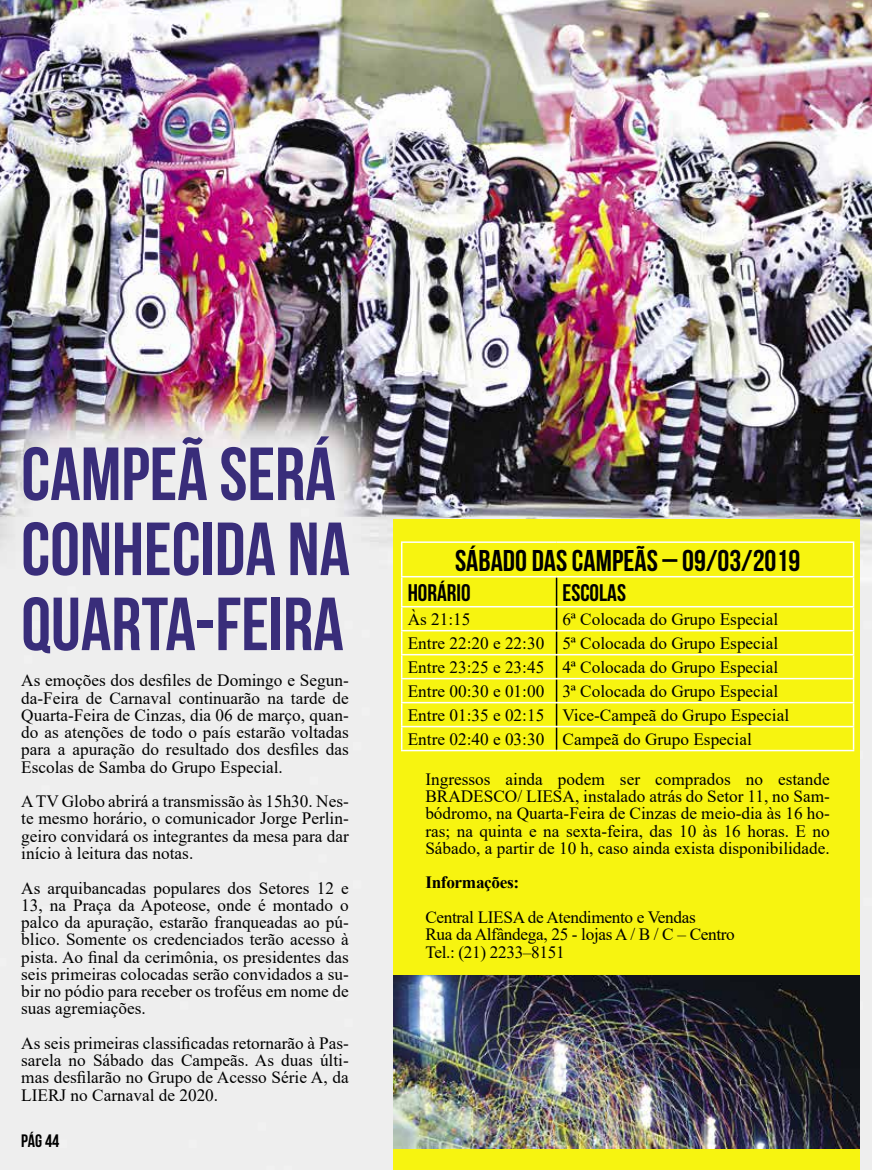
<style>
.page{position:relative;width:872px;height:1170px;background:#fff}
.page>*{position:absolute;margin:0;border:0;box-sizing:border-box;transform-origin:0 0}
.t1{font:700 75px/75px "Bebas Neue";color:#392d7a}
.t2{font:700 30px "Bebas Neue";color:#000}
.t3{font:700 24px "Bebas Neue";color:#000}
.t4{font:700 18px "Bebas Neue";color:#000}
.t5{font:17.25px/17.2px "Times New Roman";color:#000;text-align:justify}
.t6{font:17.25px/17.2px "Times New Roman";letter-spacing:-.02em;color:#000}
.t7{font:700 17.25px "Times New Roman";letter-spacing:-.02em;color:#000}
</style>
<div class="page">
<img style="left:0;top:0;width:872px;height:1169px">
<div style="left:393px;top:519px;width:466px;height:650px;background:#f7f410"></div>
<svg style="left:556px;top:577px;width:1px;height:172px"></svg>
<hr style="left:401px;top:541px;width:155px;height:2px;background:#fff">
<hr style="left:401px;top:543px;width:1px;height:33px;background:#fff">
<hr style="left:556px;top:541px;width:298px;height:2px;background:#fff">
<hr style="left:852px;top:543px;width:2px;height:33px;background:#fff">
<hr style="left:852px;top:727px;width:2px;height:22px;background:#fff">
<hr style="left:401px;top:749px;width:155px;height:2px;background:#fff">
<hr style="left:556px;top:749px;width:298px;height:2px;background:#fff">
<hr style="left:401px;top:576px;width:155px;height:1px;background:#fff">
<hr style="left:556px;top:576px;width:298px;height:1px;background:#fff">
<hr style="left:852px;top:577px;width:2px;height:29px;background:#fff">
<hr style="left:401px;top:606px;width:155px;height:1px;background:#fff">
<hr style="left:556px;top:606px;width:298px;height:1px;background:#fff">
<hr style="left:852px;top:607px;width:2px;height:23px;background:#fff">
<hr style="left:401px;top:630px;width:155px;height:1px;background:#fff">
<hr style="left:556px;top:630px;width:298px;height:1px;background:#fff">
<hr style="left:852px;top:631px;width:2px;height:23px;background:#fff">
<hr style="left:401px;top:654px;width:155px;height:1px;background:#fff">
<hr style="left:556px;top:654px;width:298px;height:1px;background:#fff">
<hr style="left:852px;top:655px;width:2px;height:22px;background:#fff">
<hr style="left:401px;top:677px;width:155px;height:2px;background:#fff">
<hr style="left:556px;top:677px;width:298px;height:2px;background:#fff">
<hr style="left:852px;top:679px;width:2px;height:22px;background:#fff">
<hr style="left:401px;top:701px;width:155px;height:2px;background:#fff">
<svg style="left:401px;top:577px;width:1px;height:172px"></svg>
<hr style="left:556px;top:701px;width:298px;height:2px;background:#fff">
<hr style="left:852px;top:703px;width:2px;height:22px;background:#fff">
<hr style="left:401px;top:725px;width:155px;height:2px;background:#fff">
<hr style="left:556px;top:725px;width:298px;height:2px;background:#fff">
<img style="left:393px;top:975px;width:466px;height:173px">
<h1 class="t1" style="left:21px;top:435px;width:330px">CAMPEÃ SERÁ<br>CONHECIDA NA<br>QUARTA-FEIRA</h1>
<p class="t5" style="left:21px;top:671px;width:329px">As emoções dos desfiles de Domingo e Segun&shy;da-Feira de Carnaval continuarão na tarde de Quarta-Feira de Cinzas, dia 06 de março, quan&shy;do as atenções de todo o país estarão voltadas para a apuração do resultado dos desfiles das Escolas de Samba do Grupo Especial.</p>
<p class="t5" style="left:21px;top:792px;width:329px">A TV Globo abrirá a transmissão às 15h30. Nes&shy;te mesmo horário, o comunicador Jorge Perlin&shy;geiro convidará os integrantes da mesa para dar início à leitura das notas.</p>
<p class="t5" style="left:21px;top:878px;width:329px">As arquibancadas populares dos Setores 12 e 13, na Praça da Apoteose, onde é montado o palco da apuração, estarão franqueadas ao pú&shy;blico. Somente os credenciados terão acesso à pista. Ao final da cerimônia, os presidentes das seis primeiras colocadas serão convidados a su&shy;bir no pódio para receber os troféus em nome de suas agremiações.</p>
<p class="t5" style="left:21px;top:1033px;width:329px">As seis primeiras classificadas retornarão à Pas&shy;sarela no Sábado das Campeãs. As duas últi&shy;mas desfilarão no Grupo de Acesso Série A, da LIERJ no Carnaval de 2020.</p>
<p class="t4" style="left:21px;top:1130px;width:40px">PÁG 44</p>
<h2 class="t2" style="left:455px;top:544px;width:347px">SÁBADO DAS CAMPEÃS – 09/03/2019</h2>
<h3 class="t3" style="left:408px;top:579px;width:64px">HORÁRIO</h3>
<h3 class="t3" style="left:562px;top:579px;width:65px">ESCOLAS</h3>
<p class="t5" style="left:408px;top:609px;width:64px">Às 21:15</p>
<p class="t5" style="left:408px;top:606px;width:383px;line-height:24px;text-align:left;text-indent:155px">6ª Colocada do Grupo Especial Entre 22:20 e 22:30 5ª Colocada do Grupo Especial Entre 23:25 e 23:45 4ª Colocada do Grupo Especial Entre 00:30 e 01:00 3ª Colocada do Grupo Especial Entre 01:35 e 02:15 Vice-Campeã do Grupo Especial Entre 02:40 e 03:30 Campeã do Grupo Especial</p>
<p class="t5" style="left:425px;top:769px;width:406px">Ingressos ainda podem ser comprados no estande BRADESCO/ LIESA, instalado atrás do Setor 11, no Sam&shy;bódromo, na Quarta-Feira de Cinzas de meio-dia às 16 ho&shy;ras; na quinta e na sexta-feira, das 10 às 16 horas. E no Sábado, a partir de 10 h, caso ainda exista disponibilidade.</p>
<p class="t7" style="left:425px;top:870px;width:95px">Informações:</p>
<p class="t6" style="left:425px;top:907px;width:311px">Central LIESA de Atendimento e Vendas<br>Rua da Alfândega, 25 - lojas A / B / C – Centro<br>Tel.: (21) 2233–8151</p>
</div>
